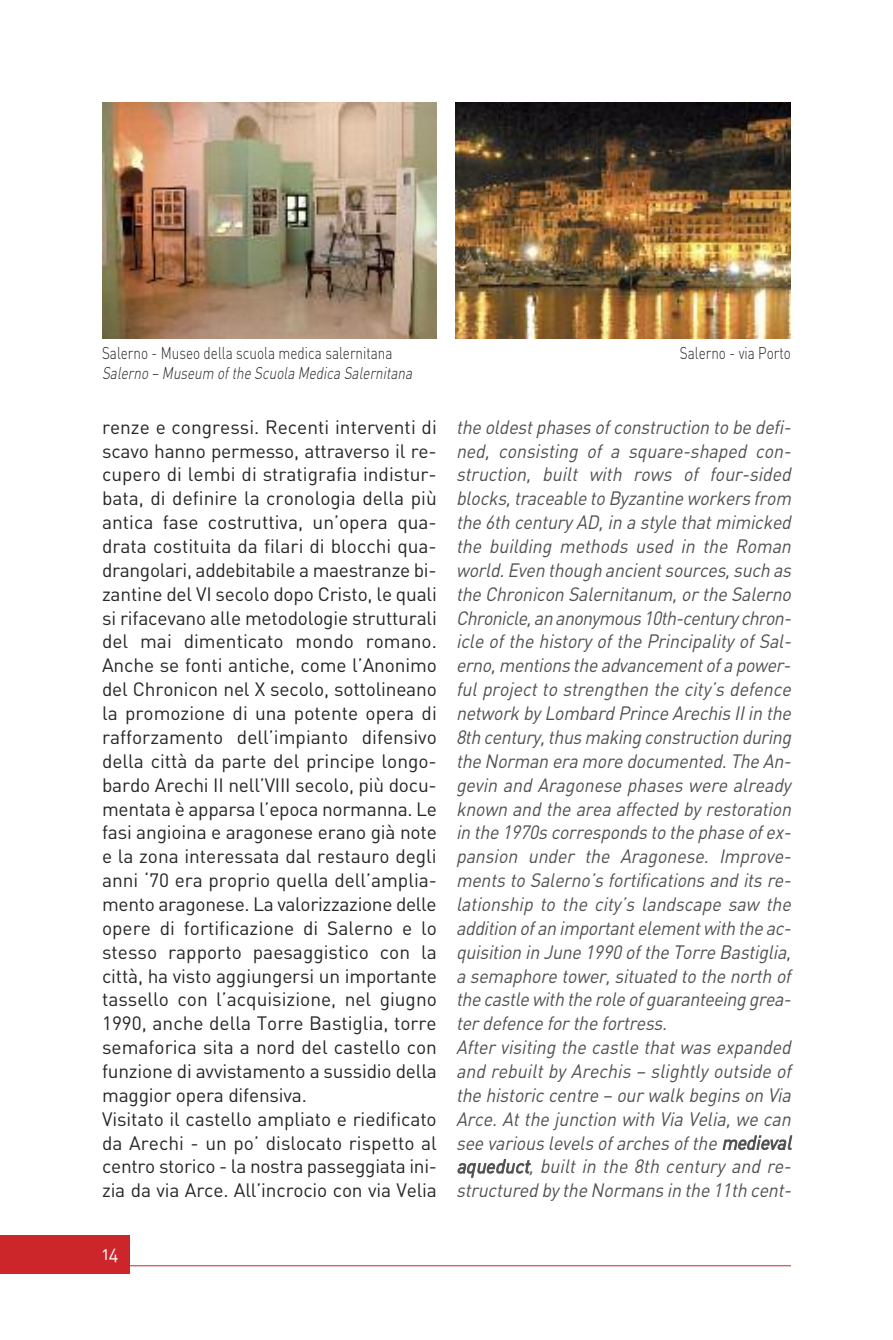
<style>
.page{position:relative;width:893px;height:1340px;background:#fff}
.page>*{position:absolute;margin:0;border:0;box-sizing:border-box;transform-origin:0 0}
.t1{font:italic 19.12px/23.8px "DIN";color:#525152;scale:.93 1}
.t2{font:19.12px/23.8px "DIN";letter-spacing:-.005em;color:#272627}
.t3{font:18px "DIN Alternate";color:#fff}
.t4{font:300 16.88px "DIN";color:#272627;scale:.8 1}
.t5{font:italic 300 16.88px "DIN";color:#272627;scale:.8 1}
</style>
<div class="page">
<hr style="left:120px;top:1265px;width:671px;height:1px;background:#cc262b">
<div style="left:0;top:1234px;width:130px;height:39px;background:#cc262b"></div>
<img style="left:102px;top:102px;width:335px;height:236px">
<img style="left:455px;top:102px;width:335px;height:236px">
<p class="t4" style="left:102px;top:343px;width:364px">Salerno - Museo della scuola medica salernitana</p>
<p class="t5" style="left:102px;top:364px;width:393px">Salerno — Museum ofthe Scuola Medica Salernitana</p>
<p class="t4" style="left:680px;top:343px;width:140px">Salerno - via Porto</p>
<p class="t2" style="left:102px;top:414px;width:337px">renze e congressi. Recenti interventi di scavo hanno permesso, attraverso il re&shy;cupero di lembi di stratigrafia indistur&shy;bata, di definire la cronologia della più antica fase costruttiva, un’opera qua&shy;drata costituita da filari di blocchi qua&shy;drangolari, addebitabile a maestranze bi&shy;zantine del VI secolo dopo Cristo, le quali si rifacevano alle metodologie strutturali del mai dimenticato mondo romano.<br>Anche se fonti antiche, come l’Anonimo del Chronicon nel X secolo, sottolineano la promozione di una potente opera di rafforzamento dell’impianto difensivo della città da parte del principe longo&shy;bardo Arechi II nell’VIII secolo, più docu&shy;mentata è apparsa l’epoca normanna. Le fasi angioina e aragonese erano già note e la zona interessata dal restauro degli anni ‘70 era proprio quella dell’amplia&shy;mento aragonese. La valorizzazione delle opere di fortificazione di Salerno e lo stesso rapporto paesaggistico con la città, ha visto aggiungersi un importante tassello con l’acquisizione, nel giugno 1990, anche della Torre Bastiglia, torre semaforica sita a nord del castello con funzione di avvistamento a sussidio della maggior opera difensiva.<br>Visitato il castello ampliato e riedificato da Arechi - un po’ dislocato rispetto al centro storico - la nostra passeggiata ini&shy;zia da via Arce. All’incrocio con via Velia</p>
<p class="t1" style="left:456px;top:414px;width:367px">the oldestphasesofconstruction to be defi&shy;ned, consisting of a square-shaped con&shy;struction, built with rows of four-sided blocks,traceable to Byzantine workersfrom the 6th centuryAD,in a style thatmimicked the building methods used in the Roman world.Even though ancientsources,such as the Chronicon Salernitanum,orthe Salerno Chronicle,ananonymous10th-centurychron&shy;icle ofthe historyofthe PrincipalityofSal&shy;erno,mentionstheadvancementofapower&shy;fulprojectto strengthen the city’s defence network byLombard Prince ArechisIIin the 8th century,thusmakingconstruction during the Norman era more documented.The An&shy;gevin and Aragonese phases were already known and the area affected byrestoration in the 1970scorrespondsto the phase ofex&shy;pansion under the Aragonese. Improve&shy;mentsto Salerno’sfortificationsand itsre&shy;lationship to the city’s landscape saw the addition ofan importantelementwith theac&shy;quisition in June 1990 ofthe Torre Bastiglia, a semaphore tower,situated to the north of thecastlewith theroleofguaranteeinggrea&shy;terdefence forthe fortress.<br>Aftervisiting the castle thatwas expanded and rebuiltbyArechis – slightlyoutside of the historiccentre – ourwalk beginson Via Arce.Atthe junction with Via Velia,we can see variouslevelsofarchesofthe medieval aqueduct, built in the 8th century and re&shy;structured bythe Normansin the 11th cent-</p>
<p class="t3" style="left:102px;top:1243px;width:18px">14</p>
</div>
